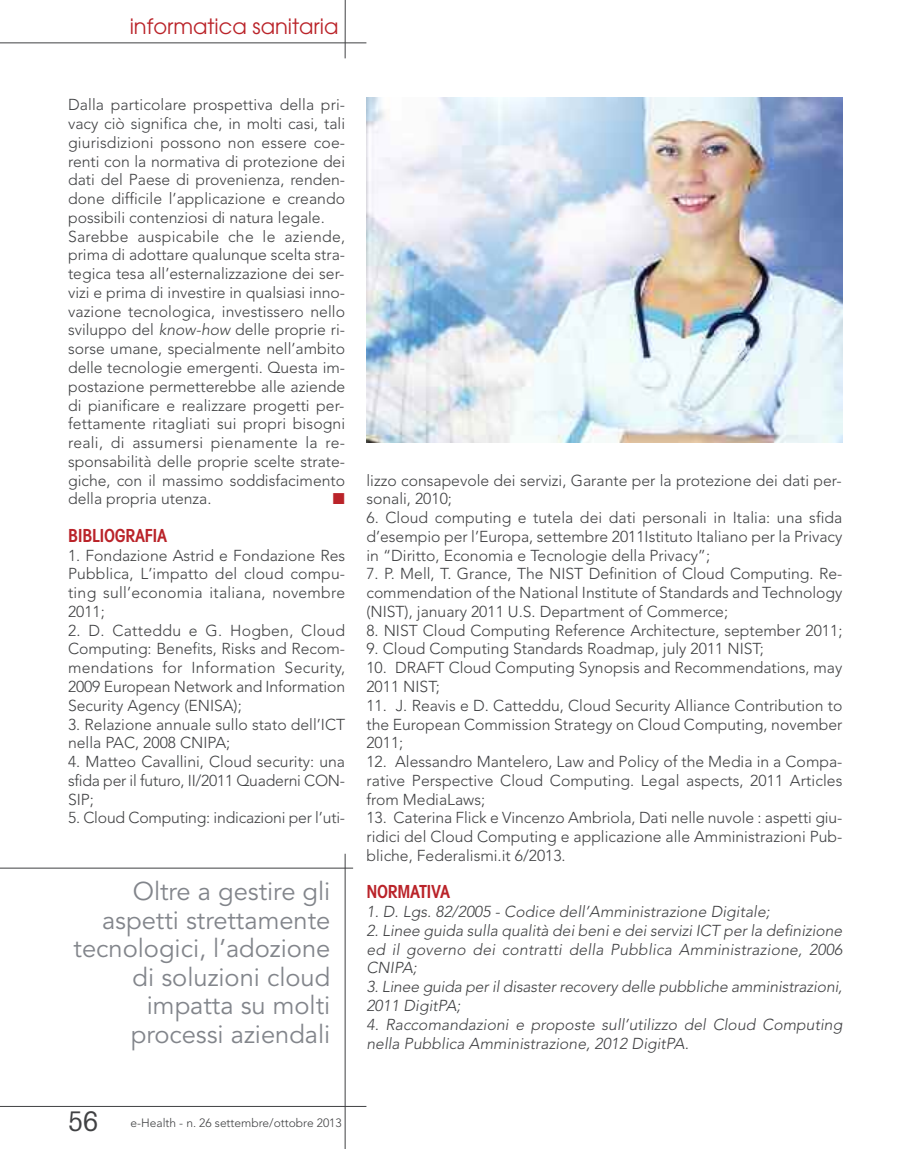
<style>
.page{position:relative;width:919px;height:1149px;background:#fff}
.page>*{position:absolute;margin:0;border:0;box-sizing:border-box;transform-origin:0 0}
.t1{font:condensed 27px "Avant Garde";color:#404143}
.t2{font:25.5px/28.5px "Avenir";color:#82858b;text-align:right}
.t3{font:21px "Avant Garde";color:#ba2329}
.t4{font:600 condensed 18px "Avant Garde";letter-spacing:-.02em;color:#ba2329}
.t5{font:300 15.75px/18.8px "Avenir";color:#404143;text-align:justify}
.t6{font:italic 300 15.75px/18.8px "Avenir";letter-spacing:.005em;color:#404143}
.t7{font:15.75px "Zapf Dingbats";color:#ba2329}
.t8{font:300 12px "Avenir";color:#404143}
.s1{font-style:italic}
</style>
<div class="page">
<hr style="left:0;top:42px;width:366px;height:1px;background:#404143">
<hr style="left:0;top:1105px;width:366px;height:1px;background:#404143">
<hr style="left:345px;top:0;width:1px;height:58px;background:#404143">
<hr style="left:345px;top:853px;width:1px;height:295px;background:#404143">
<hr style="left:0;top:867px;width:353px;height:1px;background:#404143">
<img style="left:366px;top:98px;width:476px;height:344px">
<h3 class="t3" style="left:130px;top:18px;width:210px">informatica sanitaria</h3>
<p class="t5" style="left:68px;top:97px;width:278px;text-align:left">Dalla particolare prospettiva della pri&shy;vacy ciò significa che, in molti casi, tali giurisdizioni possono non essere coe&shy;renti con la normativa di protezione dei dati del Paese di provenienza, renden&shy;done difficile l’applicazione e creando possibili contenziosi di natura legale.<br>Sarebbe auspicabile che le aziende, prima di adottare qualunque scelta stra&shy;tegica tesa all’esternalizzazione dei ser&shy;vizi e prima di investire in qualsiasi inno&shy;vazione tecnologica, investissero nello sviluppo del <span class="s1">know-how</span> delle proprie ri&shy;sorse umane, specialmente nell’ambito delle tecnologie emergenti. Questa im&shy;postazione permetterebbe alle aziende di pianificare e realizzare progetti per&shy;fettamente ritagliati sui propri bisogni reali, di assumersi pienamente la re&shy;sponsabilità delle proprie scelte strate&shy;giche, con il massimo soddisfacimento della propria utenza.</p>
<p class="t7" style="left:333px;top:489px;width:13px">■</p>
<p class="t4" style="left:68px;top:528px;width:101px">BIBLIOGRAFIA</p>
<p class="t5" style="left:68px;top:547px;width:278px">1. Fondazione Astrid e Fondazione Res Pubblica, L’impatto del cloud compu&shy;ting sull’economia italiana, novembre 2011;</p>
<p class="t5" style="left:68px;top:622px;width:278px">2. D. Catteddu e G. Hogben, Cloud Computing: Benefits, Risks and Recom&shy;mendations for Information Security, 2009 European Network and Information Security Agency (ENISA);</p>
<p class="t5" style="left:68px;top:715px;width:278px">3. Relazione annuale sullo stato dell’ICT nella PAC, 2008 CNIPA;</p>
<p class="t5" style="left:68px;top:753px;width:278px">4. Matteo Cavallini, Cloud security: una sfida per il futuro, II/2011 Quaderni CON-SIP;</p>
<p class="t5" style="left:68px;top:809px;width:278px">5. Cloud Computing: indicazioni per l’uti-</p>
<h2 class="t2" style="left:74px;top:878px;width:258px">Oltre a gestire gli aspetti strettamente tecnologici, l’adozione di soluzioni cloud impatta su molti processi aziendali</h2>
<p class="t5" style="left:366px;top:472px;width:476px">lizzo consapevole dei servizi, Garante per la protezione dei dati per&shy;sonali, 2010;</p>
<p class="t5" style="left:366px;top:509px;width:477px">6. Cloud computing e tutela dei dati personali in Italia: una sfida d’esempio per l’Europa, settembre 2011Istituto Italiano per la Privacy in “Diritto, Economia e Tecnologie della Privacy”;</p>
<p class="t5" style="left:366px;top:565px;width:477px">7. P. Mell, T. Grance, The NIST Definition of Cloud Computing. Re&shy;commendation of the National Institute of Standards and Technology (NIST), january 2011 U.S. Department of Commerce;</p>
<p class="t5" style="left:366px;top:622px;width:477px">8. NIST Cloud Computing Reference Architecture, september 2011;</p>
<p class="t5" style="left:366px;top:640px;width:399px">9. Cloud Computing Standards Roadmap, july 2011 NIST;</p>
<p class="t5" style="left:366px;top:659px;width:477px">10. DRAFT Cloud Computing Synopsis and Recommendations, may<br>2011 NIST;</p>
<p class="t5" style="left:366px;top:697px;width:477px">11. J. Reavis e D. Catteddu, Cloud Security Alliance Contribution to the European Commission Strategy on Cloud Computing, november 2011;</p>
<p class="t5" style="left:366px;top:753px;width:477px">12. Alessandro Mantelero, Law and Policy of the Media in a Compa&shy;rative Perspective Cloud Computing. Legal aspects, 2011 Articles from MediaLaws;</p>
<p class="t5" style="left:366px;top:809px;width:477px">13. Caterina Flick e Vincenzo Ambriola, Dati nelle nuvole : aspetti giu&shy;ridici del Cloud Computing e applicazione alle Amministrazioni Pub&shy;bliche, Federalismi.it 6/2013.</p>
<p class="t4" style="left:366px;top:885px;width:85px">NORMATIVA</p>
<p class="t6" style="left:366px;top:903px;width:405px">1. D. Lgs. 82/2005 - Codice dell’Amministrazione Digitale;</p>
<p class="t6" style="left:366px;top:922px;width:477px;text-align:justify">2. Linee guida sulla qualità dei beni e dei servizi ICT per la definizione ed il governo dei contratti della Pubblica Amministrazione, 2006<br>CNIPA;</p>
<p class="t6" style="left:366px;top:978px;width:477px">3. Linee guida per il disaster recovery delle pubbliche amministrazioni,<br>2011 DigitPA;</p>
<p class="t6" style="left:366px;top:1015px;width:477px">4. Raccomandazioni e proposte sull’utilizzo del Cloud Computing nella Pubblica Amministrazione, 2012 DigitPA.</p>
<h1 class="t1" style="left:68px;top:1110px;width:32px">56</h1>
<p class="t8" style="left:130px;top:1117px;width:213px">e-Health - n. 26 settembre/ottobre 2013</p>
</div>
